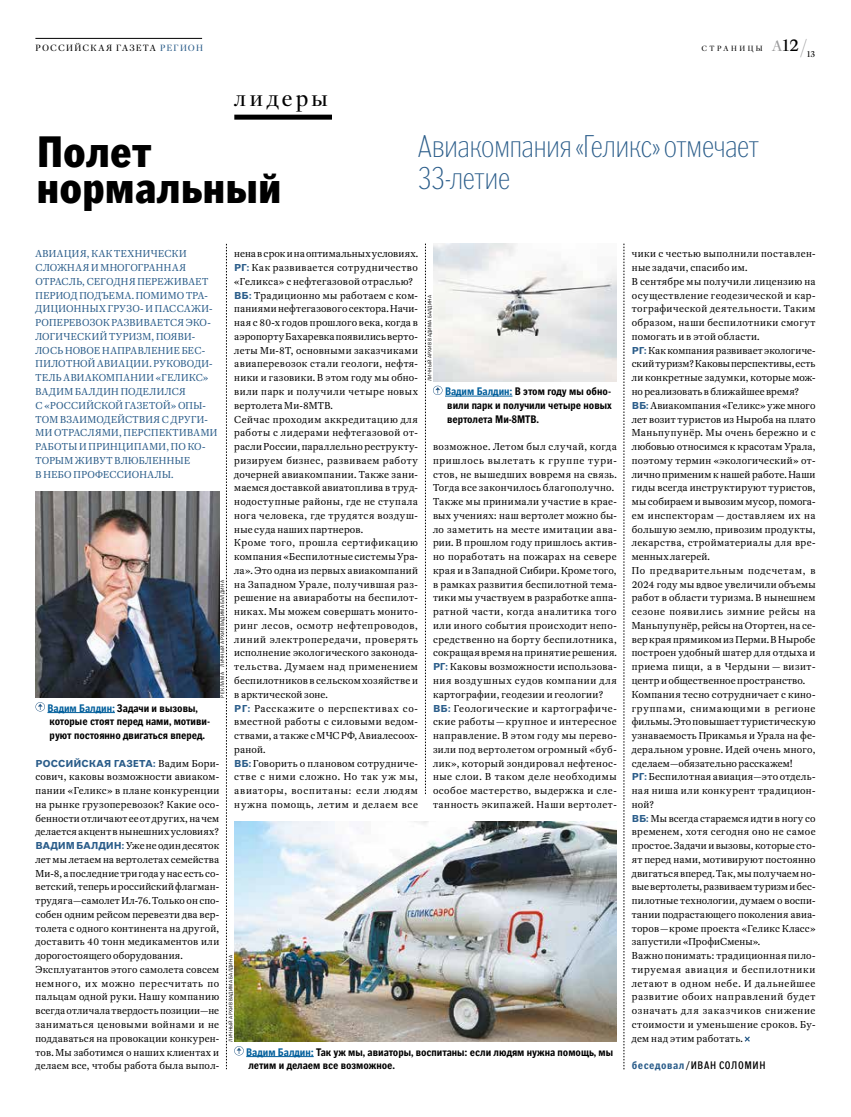
<style>
.page{position:relative;width:851px;height:1117px;background:#fff}
.page>*{position:absolute;margin:0;border:0;box-sizing:border-box;transform-origin:0 0}
.t1{font:700 condensed 43.75px/36.2px "Russ News Sans";color:#000}
.t2{font:300 expanded 31.25px/31.2px "Russ News Sans";letter-spacing:-.02em;color:#2b5d8a}
.t3{font:22.5px "Russ News Serif Display";letter-spacing:.14em;color:#000}
.t4{font:500 condensed 10.88px/13.8px "Russ News Sans";color:#000}
.t5{font:condensed 10.88px "Russ News Sans";letter-spacing:.06em;color:#000}
.t6{font:10px/13.8px "Russ News Serif";letter-spacing:.03em;color:#000}
.t7{font:10px/13.8px "Russ News Serif";letter-spacing:.035em;color:#2b5d8a}
.t8{font:700 10px "Russ News Sans";letter-spacing:.005em;color:#2b5d8a}
.t9{font:9px "Russ News Serif Display";letter-spacing:.135em;color:#000}
.t10{font:7.5px "Russ News Serif Display";letter-spacing:.34em;color:#000}
.t11{font:5px "Russ News Sans";letter-spacing:.035em;color:#000}
.t12{font:5px "Russ News Sans";letter-spacing:.11em;color:#000}
.s1{color:#2b5d8a}
.s2{font-size:15px;color:#9c9c9d}
.s3{font-size:17.5px}
.s4{font-family:"Russ News Sans";font-weight:300;font-stretch:expanded;font-size:21.25px;color:#9c9c9d}
.s5{font-family:"Russ News Sans";font-weight:700;color:#2b5d8a}
.s6{color:#005e9b}
.s7{font-family:"Russ News Serif";font-weight:400;color:#000}
.s8{font-weight:500;color:#2b5d8a}
</style>
<div class="page">
<svg style="left:744px;top:1036px;width:6px;height:6px"></svg>
<img style="left:234px;top:821px;width:382px;height:220px">
<img style="left:35px;top:491px;width:184px;height:206px">
<img style="left:433px;top:243px;width:183px;height:138px">
<div style="left:234px;top:115px;width:98px;height:5px;background:#000"></div>
<svg style="left:226px;top:244px;width:1px;height:824px"></svg>
<svg style="left:623px;top:243px;width:1px;height:826px"></svg>
<svg style="left:425px;top:243px;width:1px;height:550px"></svg>
<hr style="left:47px;top:712px;width:68px;height:1px;background:#005e9b">
<svg style="left:35px;top:702px;width:10px;height:9px"></svg>
<hr style="left:246px;top:1056px;width:67px;height:1px;background:#005e9b">
<svg style="left:234px;top:1046px;width:10px;height:9px"></svg>
<hr style="left:445px;top:396px;width:67px;height:1px;background:#005e9b">
<svg style="left:433px;top:385px;width:9px;height:10px"></svg>
<hr style="left:35px;top:38px;width:167px;height:1px;background:#000">
<p class="t9" style="left:35px;top:43px;width:169px">РОССИЙСКАЯ ГАЗЕТА <span class="s1">РЕГИОН</span></p>
<p class="t10" style="left:701px;top:44px;width:107px">СТРАНИЦЫ <span class="s2">А</span><span class="s3">12</span><span class="s4">/</span></p>
<p class="t9" style="left:806px;top:49px;width:10px">13</p>
<h3 class="t3" style="left:234px;top:86px;width:95px">лидеры</h3>
<h1 class="t1" style="left:36px;top:135px;width:247px">Полет нормальный</h1>
<h2 class="t2" style="left:418px;top:132px;width:342px">Авиакомпания «Геликс» отмечает<br>33-летие</h2>
<p class="t7" style="left:35px;top:247px;width:183px">АВИАЦИЯ, КАК ТЕХНИЧЕСКИ<br>СЛОЖНАЯ И МНОГОГРАННАЯ<br>ОТРАСЛЬ, СЕГОДНЯ ПЕРЕЖИВАЕТ<br>ПЕРИОД ПОДЪЕМА. ПОМИМО ТРА-<br>ДИЦИОННЫХ ГРУЗО- И ПАССАЖИ-<br>РОПЕРЕВОЗОК РАЗВИВАЕТСЯ ЭКО-<br>ЛОГИЧЕСКИЙ ТУРИЗМ, ПОЯВИ-<br>ЛОСЬ НОВОЕ НАПРАВЛЕНИЕ БЕС-<br>ПИЛОТНОЙ АВИАЦИИ. РУКОВОДИ-<br>ТЕЛЬ АВИАКОМПАНИИ «ГЕЛИКС»<br>ВАДИМ БАЛДИН ПОДЕЛИЛСЯ<br>С «РОССИЙСКОЙ ГАЗЕТОЙ» ОПЫ-<br>ТОМ ВЗАИМОДЕЙСТВИЯ С ДРУГИ-<br>МИ ОТРАСЛЯМИ, ПЕРСПЕКТИВАМИ<br>РАБОТЫ И ПРИНЦИПАМИ, ПО КО-<br>ТОРЫМ ЖИВУТ ВЛЮБЛЕННЫЕ<br>В НЕБО ПРОФЕССИОНАЛЫ.</p>
<p class="t6" style="left:234px;top:247px;width:185px">нена в срок и на оптимальных условиях.<br><span class="s5">РГ:</span> Как развивается сотрудничество «Геликса» с нефтегазовой отраслью?<br><span class="s5">ВБ:</span> Традиционно мы работаем с ком&shy;паниями нефтегазового сектора. Начи&shy;ная с 80‑х годов прошлого века, когда в аэропорту Бахаревка появились верто&shy;леты Ми-8Т, основными заказчиками авиаперевозок стали геологи, нефтя&shy;ники и газовики. В этом году мы обно&shy;вили парк и получили четыре новых вертолета Ми-8МТВ.<br>Сейчас проходим аккредитацию для работы с лидерами нефтегазовой от&shy;расли России, параллельно реструкту&shy;ризируем бизнес, развиваем работу дочерней авиакомпании. Также зани&shy;маемся доставкой авиатоплива в труд&shy;нодоступные районы, где не ступала нога человека, где трудятся воздуш&shy;ные суда наших партнеров.<br>Кроме того, прошла сертификацию компания «Беспилотные системы Ура&shy;ла». Это одна из первых авиакомпаний на Западном Урале, получившая раз&shy;решение на авиаработы на беспилот&shy;никах. Мы можем совершать монито&shy;ринг лесов, осмотр нефтепроводов, линий электропередачи, проверять исполнение экологического законода&shy;тельства. Думаем над применением беспилотников в сельском хозяйстве и в арктической зоне.<br><span class="s5">РГ:</span> Расскажите о перспективах со&shy;вместной работы с силовыми ведом&shy;ствами, а также с МЧС РФ, Авиалесоох&shy;раной.<br><span class="s5">ВБ:</span> Говорить о плановом сотрудниче&shy;стве с ними сложно. Но так уж мы, авиаторы, воспитаны: если людям нужна помощь, летим и делаем все</p>
<p class="t11" style="left:427px;top:381px;width:88px;rotate:-90deg">ЛИЧНЫЙ АРХИВ ВАДИМА БАЛДИНА</p>
<p class="t4" style="left:445px;top:384px;width:168px;text-align:justify"><span class="s6">Вадим Балдин:</span> В этом году мы обно&shy;вили парк и получили четыре новых вертолета Ми-8МТВ.</p>
<p class="t6" style="left:433px;top:439px;width:185px">возможное. Летом был случай, когда пришлось вылетать к группе тури&shy;стов, не вышедших вовремя на связь.<br>Тогда все закончилось благополучно.<br>Также мы принимали участие в крае&shy;вых учениях: наш вертолет можно бы&shy;ло заметить на месте имитации ава&shy;рии. В прошлом году пришлось актив&shy;но поработать на пожарах на севере края и в Западной Сибири. Кроме того, в рамках развития беспилотной тема&shy;тики мы участвуем в разработке аппа&shy;ратной части, когда аналитика того или иного события происходит непо&shy;средственно на борту беспилотника, сокращая время на принятие решения.<br><span class="s5">РГ:</span> Каковы возможности использова&shy;ния воздушных судов компании для картографии, геодезии и геологии?<br><span class="s5">ВБ:</span> Геологические и картографиче&shy;ские работы — крупное и интересное направление. В этом году мы перево&shy;зили под вертолетом огромный «буб&shy;лик», который зондировал нефтенос&shy;ные слои. В таком деле необходимы особое мастерство, выдержка и сле&shy;танность экипажей. Наши вертолет-</p>
<p class="t11" style="left:220px;top:666px;width:88px;rotate:-90deg">ЛИЧНЫЙ АРХИВ ВАДИМА БАЛДИНА</p>
<p class="t12" style="left:220px;top:697px;width:27px;rotate:-90deg">РЕКЛАМА</p>
<p class="t4" style="left:47px;top:701px;width:164px"><span class="s6">Вадим Балдин:</span> Задачи и вызовы, которые стоят перед нами, мотиви&shy;руют постоянно двигаться вперед.</p>
<p class="t8" style="left:35px;top:757px;width:185px">РОССИЙСКАЯ ГАЗЕТА: <span class="s7">Вадим Бори-</span></p>
<p class="t6" style="left:35px;top:769px;width:185px">сович, каковы возможности авиаком&shy;пании «Геликс» в плане конкуренции на рынке грузоперевозок? Какие осо&shy;бенности отличают ее от других, на чем делается акцент в нынешних условиях?<br><span class="s5">ВАДИМ БАЛДИН:</span> Уже не один десяток лет мы летаем на вертолетах семейства Ми-8, а последние три года у нас есть со&shy;ветский, теперь и российский флагман&shy;трудяга — самолет Ил-76. Только он спо&shy;собен одним рейсом перевезти два вер&shy;толета с одного континента на другой, доставить 40 тонн медикаментов или дорогостоящего оборудования.<br>Эксплуатантов этого самолета совсем немного, их можно пересчитать по пальцам одной руки. Нашу компанию всегда отличала твердость позиции — не заниматься ценовыми войнами и не поддаваться на провокации конкурен&shy;тов. Мы заботимся о наших клиентах и делаем все, чтобы работа была выпол-</p>
<p class="t11" style="left:228px;top:1041px;width:88px;rotate:-90deg">ЛИЧНЫЙ АРХИВ ВАДИМА БАЛДИНА</p>
<p class="t4" style="left:246px;top:1044px;width:368px"><span class="s6">Вадим Балдин:</span> Так уж мы, авиаторы, воспитаны: если людям нужна помощь, мы летим и делаем все возможное.</p>
<p class="t6" style="left:631px;top:247px;width:185px">чики с честью выполнили поставлен&shy;ные задачи, спасибо им.<br>В сентябре мы получили лицензию на осуществление геодезической и кар&shy;тографической деятельности. Таким образом, наши беспилотники смогут помогать и в этой области.<br><span class="s5">РГ:</span> Как компания развивает экологиче&shy;ский туризм? Каковы перспективы, есть ли конкретные задумки, которые мож&shy;но реализовать в ближайшее время?<br><span class="s5">ВБ:</span> Авиакомпания «Геликс» уже много лет возит туристов из Ныроба на плато Маньпупунёр. Мы очень бережно и с любовью относимся к красотам Урала, поэтому термин «экологический» от&shy;лично применим к нашей работе. Наши гиды всегда инструктируют туристов, мы собираем и вывозим мусор, помога&shy;ем инспекторам — доставляем их на большую землю, привозим продукты, лекарства, стройматериалы для вре&shy;менных лагерей.<br>По предварительным подсчетам, в 2024 году мы вдвое увеличили объемы работ в области туризма. В нынешнем сезоне появились зимние рейсы на Маньпупунёр, рейсы на Отортен, на се&shy;вер края прямиком из Перми. В Ныробе построен удобный шатер для отдыха и приема пищи, а в Чердыни — визит&shy;центр и общественное пространство.<br>Компания тесно сотрудничает с кино&shy;группами, снимающими в регионе фильмы. Это повышает туристическую узнаваемость Прикамья и Урала на фе&shy;деральном уровне. Идей очень много, сделаем — обязательно расскажем!<br><span class="s5">РГ:</span> Беспилотная авиация — это отдель&shy;ная ниша или конкурент традицион&shy;ной?<br><span class="s5">ВБ:</span> Мы всегда стараемся идти в ногу со временем, хотя сегодня оно не самое простое. Задачи и вызовы, которые сто&shy;ят перед нами, мотивируют постоянно двигаться вперед. Так, мы получаем но&shy;вые вертолеты, развиваем туризм и бес&shy;пилотные технологии, думаем о воспи&shy;тании подрастающего поколения авиа&shy;торов — кроме проекта «Геликс Класс» запустили «ПрофиСмены».<br>Важно понимать: традиционная пило&shy;тируемая авиация и беспилотники летают в одном небе. И дальнейшее развитие обоих направлений будет означать для заказчиков снижение стоимости и уменьшение сроков. Бу&shy;дем над этим работать.</p>
<p class="t5" style="left:631px;top:1059px;width:135px"><span class="s8">беседовал</span>/ИВАН СОЛОМИН</p>
</div>
